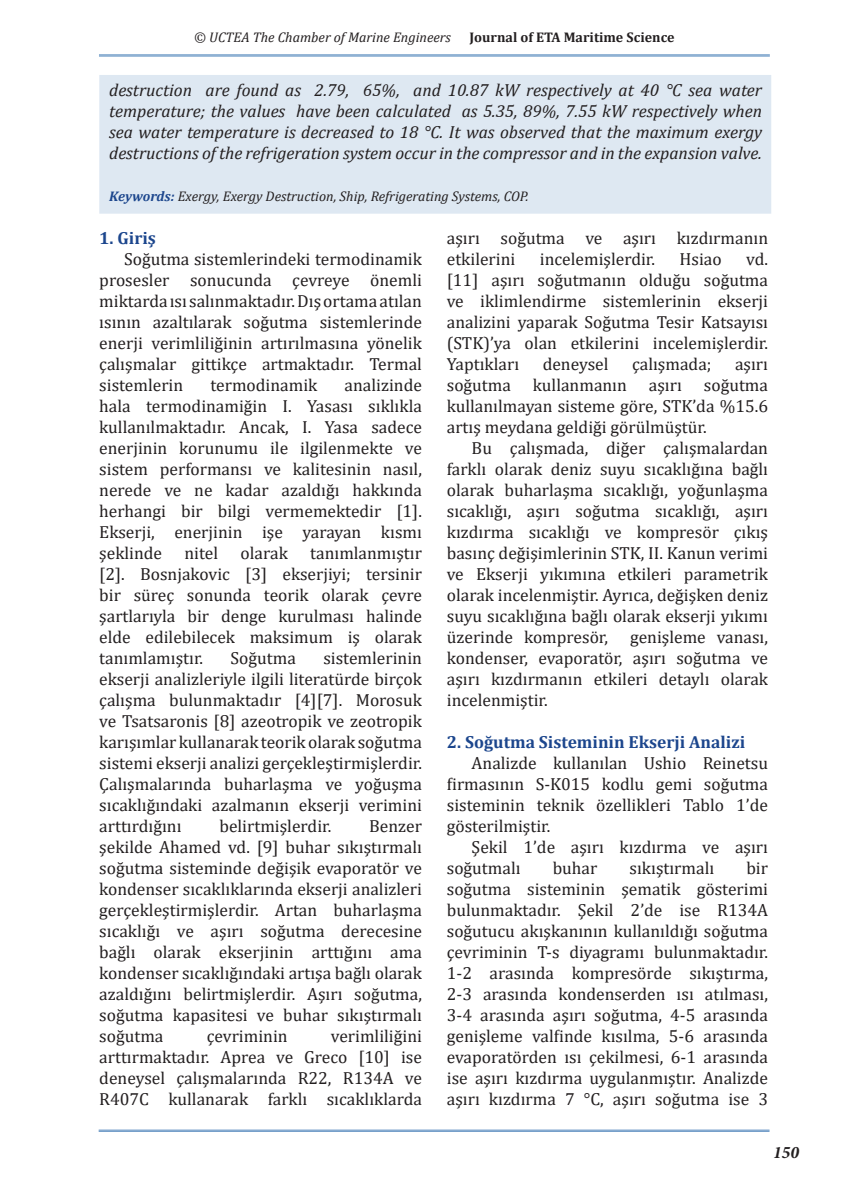
<style>
.page{position:relative;width:844px;height:1191px;background:#fff}
.page>*{position:absolute;margin:0;border:0;box-sizing:border-box;transform-origin:0 0}
.t1{font:17.5px/21px "Cambria";color:#231f20;text-align:justify}
.t2{font:italic 17.5px/21px "Cambria";color:#231f20;text-align:justify}
.t3{font:700 17.5px "Cambria";color:#1c468d}
.t4{font:italic 700 17.5px "Minion Pro";color:#231f20}
.t5{font:italic 14px "Cambria";color:#231f20}
.t6{font:700 14px "Cambria";color:#231f20}
.s1{font-weight:700;color:#1c468d}
</style>
<div class="page">
<hr style="left:99px;top:1129px;width:670px;height:1px;background:#578abe">
<hr style="left:99px;top:1131px;width:670px;height:1px;background:#578abe">
<hr style="left:99px;top:55px;width:670px;height:1px;background:#578abe">
<hr style="left:99px;top:56px;width:670px;height:1px;background:#578abe">
<div style="left:99px;top:75px;width:672px;height:139px;background:#dee8f2"></div>
<p class="t5" style="left:194px;top:27px;width:258px">© UCTEA The Chamber of Marine Engineers</p>
<p class="t6" style="left:469px;top:27px;width:206px">Journal of ETA Maritime Science</p>
<p class="t2" style="left:109px;top:79px;width:654px">destruction are found as 2.79, 65%, and 10.87 kW respectively at 40 °C sea water temperature; the values have been calculated as 5.35, 89%, 7.55 kW respectively when sea water temperature is decreased to 18 °C. It was observed that the maximum exergy destructions of the refrigeration system occur in the compressor and in the expansion valve.</p>
<p class="t5" style="left:109px;top:186px;width:420px"><span class="s1">Keywords:</span> Exergy, Exergy Destruction, Ship, Refrigerating Systems, COP.</p>
<p class="t3" style="left:99px;top:226px;width:58px">1. Giriş</p>
<p class="t1" style="left:99px;top:248px;width:324px;text-indent:25px">Soğutma sistemlerindeki termodinamik prosesler sonucunda çevreye önemli miktarda ısı salınmaktadır. Dış ortama atılan ısının azaltılarak soğutma sistemlerinde enerji verimliliğinin artırılmasına yönelik çalışmalar gittikçe artmaktadır. Termal sistemlerin</p>
<p class="t1" style="left:446px;top:227px;width:323px">aşırı soğutma ve aşırı kızdırmanın etkilerini</p>
<p class="t1" style="left:446px;top:248px;width:323px;text-indent:299px">vd. [11] aşırı soğutmanın olduğu soğutma ve iklimlendirme sistemlerinin ekserji analizini yaparak Soğutma Tesir Katsayısı (STK)’ya olan etkilerini incelemişlerdir.<br>Yaptıkları</p>
<p class="t1" style="left:539px;top:248px;width:117px">incelemişlerdir.</p>
<p class="t1" style="left:679px;top:248px;width:44px">Hsiao</p>
<p class="t1" style="left:542px;top:353px;width:67px">deneysel</p>
<p class="t1" style="left:632px;top:353px;width:81px">çalışmada;</p>
<p class="t1" style="left:734px;top:353px;width:35px">aşırı</p>
<p class="t1" style="left:446px;top:374px;width:66px">soğutma</p>
<p class="t1" style="left:533px;top:374px;width:95px">kullanmanın</p>
<p class="t1" style="left:648px;top:374px;width:35px">aşırı</p>
<p class="t1" style="left:99px;top:374px;width:324px;text-indent:245px">analizinde hala termodinamiğin I. Yasası sıklıkla kullanılmaktadır. Ancak, I. Yasa sadece enerjinin korunumu ile ilgilenmekte ve sistem performansı ve kalitesinin nasıl, nerede ve ne kadar azaldığı hakkında herhangi bir bilgi vermemektedir [1].<br>Ekserji, enerjinin işe yarayan kısmı şeklinde</p>
<p class="t1" style="left:210px;top:374px;width:108px">termodinamik</p>
<p class="t1" style="left:446px;top:374px;width:323px;text-indent:257px">soğutma kullanılmayan sisteme göre, STK’da %15.6 artış meydana geldiği görülmüştür.</p>
<p class="t1" style="left:446px;top:437px;width:323px;text-indent:25px">Bu çalışmada, diğer çalışmalardan farklı olarak deniz suyu sıcaklığına bağlı olarak buharlaşma sıcaklığı, yoğunlaşma sıcaklığı, aşırı soğutma sıcaklığı, aşırı kızdırma sıcaklığı ve kompresör çıkış basınç değişimlerinin STK, II. Kanun verimi ve Ekserji yıkımına etkileri parametrik olarak incelenmiştir. Ayrıca, değişken deniz suyu sıcaklığına bağlı olarak ekserji yıkımı üzerinde kompresör,</p>
<p class="t1" style="left:99px;top:542px;width:324px;text-indent:211px">tanımlanmıştır [2]. Bosnjakovic [3] ekserjiyi; tersinir bir süreç sonunda teorik olarak çevre şartlarıyla bir denge kurulması halinde elde edilebilecek maksimum iş olarak tanımlamıştır.</p>
<p class="t1" style="left:184px;top:542px;width:35px">nitel</p>
<p class="t1" style="left:240px;top:542px;width:49px">olarak</p>
<p class="t1" style="left:446px;top:626px;width:323px;text-indent:183px">genişleme vanası, kondenser, evaporatör, aşırı soğutma ve aşırı kızdırmanın etkileri detaylı olarak incelenmiştir.</p>
<p class="t3" style="left:446px;top:730px;width:300px">2. Soğutma Sisteminin Ekserji Analizi</p>
<p class="t1" style="left:446px;top:752px;width:323px;text-indent:25px">Analizde kullanılan Ushio Reinetsu firmasının S-K015 kodlu gemi soğutma sisteminin teknik özellikleri Tablo 1’de gösterilmiştir.</p>
<p class="t1" style="left:446px;top:836px;width:323px;text-indent:25px">Şekil 1’de aşırı kızdırma ve aşırı soğutmalı</p>
<p class="t1" style="left:99px;top:647px;width:324px;text-indent:224px">sistemlerinin ekserji analizleriyle ilgili literatürde birçok çalışma bulunmaktadır [4][7]. Morosuk ve Tsatsaronis [8] azeotropik ve zeotropik karışımlar kullanarak teorik olarak soğutma sistemi ekserji analizi gerçekleştirmişlerdir.<br>Çalışmalarında buharlaşma ve yoğuşma sıcaklığındaki azalmanın ekserji verimini arttırdığını</p>
<p class="t1" style="left:230px;top:647px;width:67px">Soğutma</p>
<p class="t1" style="left:219px;top:815px;width:113px">belirtmişlerdir.</p>
<p class="t1" style="left:99px;top:815px;width:324px;text-indent:270px">Benzer şekilde Ahamed vd. [9] buhar sıkıştırmalı soğutma sisteminde değişik evaporatör ve kondenser sıcaklıklarında ekserji analizleri gerçekleştirmişlerdir. Artan buharlaşma sıcaklığı ve aşırı soğutma derecesine bağlı olarak ekserjinin arttığını ama kondenser sıcaklığındaki artışa bağlı olarak azaldığını belirtmişlerdir. Aşırı soğutma, soğutma kapasitesi ve buhar sıkıştırmalı soğutma</p>
<p class="t1" style="left:446px;top:857px;width:323px;text-indent:299px">bir soğutma sisteminin şematik gösterimi bulunmaktadır. Şekil 2’de ise R134A soğutucu akışkanının kullanıldığı soğutma çevriminin T-s diyagramı bulunmaktadır.<br>1-2 arasında kompresörde sıkıştırma, 2-3 arasında kondenserden ısı atılması, 3-4 arasında aşırı soğutma, 4-5 arasında genişleme valfinde kısılma, 5-6 arasında evaporatörden ısı çekilmesi, 6-1 arasında ise aşırı kızdırma uygulanmıştır. Analizde aşırı kızdırma 7 °C, aşırı soğutma ise 3</p>
<p class="t1" style="left:552px;top:857px;width:46px">buhar</p>
<p class="t1" style="left:629px;top:857px;width:86px">sıkıştırmalı</p>
<p class="t1" style="left:99px;top:1025px;width:324px;text-indent:231px">verimliliğini arttırmaktadır. Aprea ve Greco [10] ise deneysel çalışmalarında R22, R134A ve R407C kullanarak farklı sıcaklıklarda</p>
<p class="t1" style="left:207px;top:1025px;width:82px">çevriminin</p>
<p class="t4" style="left:773px;top:1140px;width:27px">150</p>
</div>
